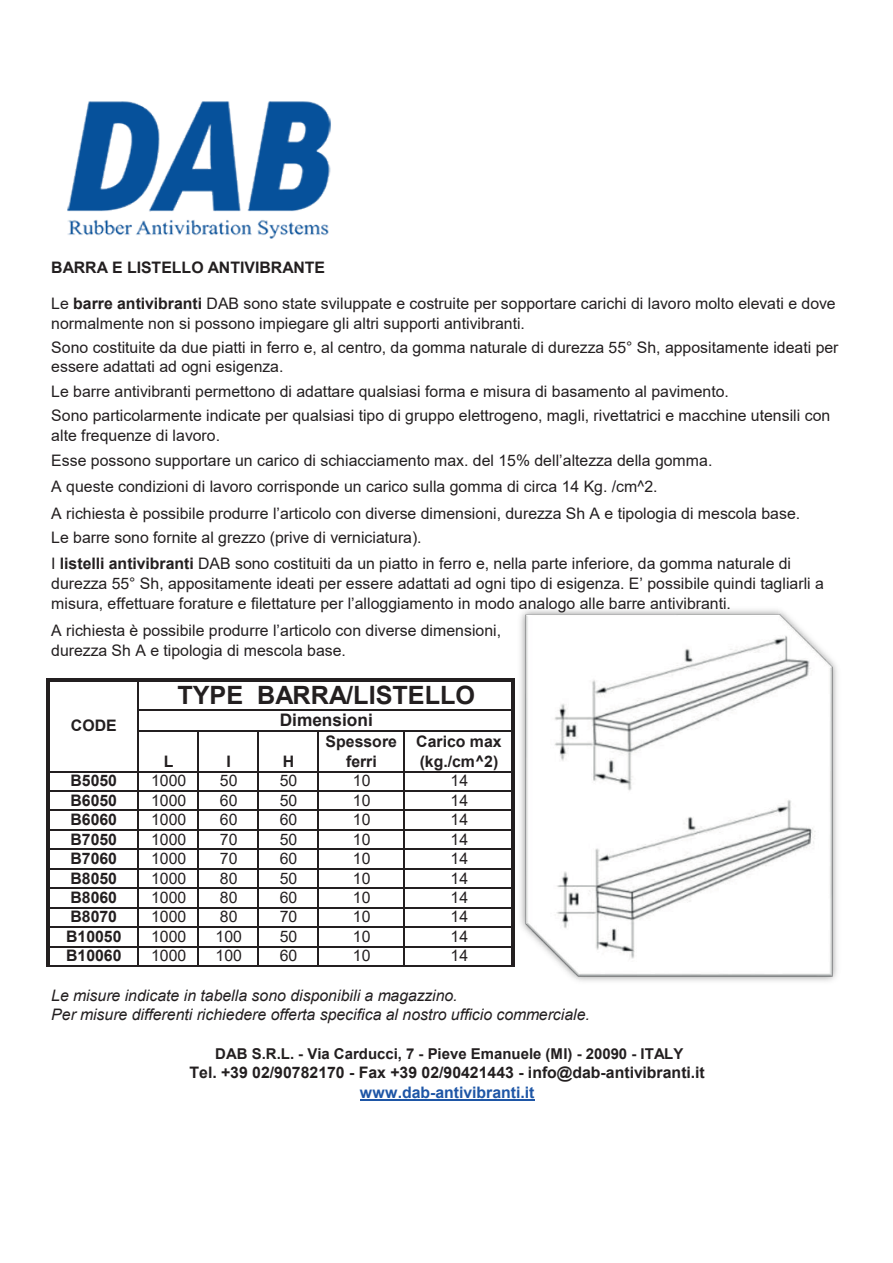
<style>
.page{position:relative;width:893px;height:1263px;background:#fff}
.page>*{position:absolute;margin:0;border:0;box-sizing:border-box;transform-origin:0 0}
.t1{font:700 25.2px "Arial";color:#231f20}
.t2{font:700 17.25px "Arial";color:#231f20}
.t3{font:15.9px/19.5px "Arial";color:#231f20}
.t4{font:700 15.9px/20.2px "Arial";color:#231f20;text-align:center}
.t5{font:italic 15.9px/19.5px "Arial";color:#231f20}
.t6{font:700 15.9px "Arial";color:#1e56a6}
.t7{font:700 15px "Arial";color:#231f20}
.s1{font-weight:700}
</style>
<div class="page">
<hr style="left:360px;top:1099px;width:174px;height:1px;background:#1e56a6">
<hr style="left:47px;top:678px;width:3px;height:288px;background:#231f20">
<hr style="left:137px;top:681px;width:2px;height:285px;background:#231f20">
<hr style="left:512px;top:681px;width:3px;height:285px;background:#231f20">
<hr style="left:197px;top:731px;width:2px;height:235px;background:#231f20">
<hr style="left:257px;top:731px;width:2px;height:235px;background:#231f20">
<hr style="left:317px;top:731px;width:2px;height:235px;background:#231f20">
<hr style="left:403px;top:731px;width:2px;height:235px;background:#231f20">
<hr style="left:50px;top:678px;width:465px;height:3px;background:#231f20">
<hr style="left:139px;top:709px;width:373px;height:2px;background:#231f20">
<hr style="left:139px;top:730px;width:373px;height:1px;background:#231f20">
<hr style="left:50px;top:771px;width:462px;height:1px;background:#231f20">
<hr style="left:50px;top:790px;width:462px;height:1px;background:#231f20">
<hr style="left:50px;top:809px;width:462px;height:2px;background:#231f20">
<hr style="left:50px;top:829px;width:462px;height:1px;background:#231f20">
<hr style="left:50px;top:848px;width:462px;height:2px;background:#231f20">
<hr style="left:50px;top:868px;width:462px;height:1px;background:#231f20">
<hr style="left:50px;top:887px;width:462px;height:2px;background:#231f20">
<hr style="left:50px;top:907px;width:462px;height:1px;background:#231f20">
<hr style="left:50px;top:926px;width:462px;height:2px;background:#231f20">
<hr style="left:50px;top:946px;width:462px;height:1px;background:#231f20">
<hr style="left:50px;top:965px;width:462px;height:1px;background:#231f20">
<img style="left:67px;top:101px;width:264px;height:138px">
<img style="left:520px;top:609px;width:317px;height:373px">
<p class="t4" style="left:51px;top:257px;width:275px">BARRA E LISTELLO ANTIVIBRANTE</p>
<p class="t3" style="left:51px;top:293px;width:786px">Le <span class="s1">barre antivibranti</span> DAB sono state sviluppate e costruite per sopportare carichi di lavoro molto elevati e dove normalmente non si possono impiegare gli altri supporti antivibranti.</p>
<p class="t3" style="left:51px;top:337px;width:789px">Sono costituite da due piatti in ferro e, al centro, da gomma naturale di durezza 55° Sh, appositamente ideati per essere adattati ad ogni esigenza.</p>
<p class="t3" style="left:51px;top:405px;width:780px">Sono particolarmente indicate per qualsiasi tipo di gruppo elettrogeno, magli, rivettatrici e macchine utensili con alte frequenze di lavoro.</p>
<p class="t3" style="left:51px;top:382px;width:679px">Le barre antivibranti permettono di adattare qualsiasi forma e misura di basamento al pavimento.</p>
<p class="t3" style="left:51px;top:446px;width:750px;line-height:26.4px">Esse possono supportare un carico di schiacciamento max. del 15% dell’altezza della gomma.<br>A queste condizioni di lavoro corrisponde un carico sulla gomma di circa 14 Kg. /cm^2.<br>A richiesta è possibile produrre l’articolo con diverse dimensioni, durezza Sh A e tipologia di mescola base.</p>
<p class="t3" style="left:51px;top:527px;width:372px">Le barre sono fornite al grezzo (prive di verniciatura).</p>
<p class="t3" style="left:51px;top:554px;width:774px">I <span class="s1">listelli antivibranti</span> DAB sono costituiti da un piatto in ferro e, nella parte inferiore, da gomma naturale di durezza 55° Sh, appositamente ideati per essere adattati ad ogni tipo di esigenza. E’ possibile quindi tagliarli a misura, effettuare forature e filettature per l’alloggiamento in modo analogo alle barre antivibranti.</p>
<p class="t3" style="left:51px;top:621px;width:451px">A richiesta è possibile produrre l’articolo con diverse dimensioni, durezza Sh A e tipologia di mescola base.</p>
<p class="t4" style="left:71px;top:715px;width:47px">CODE</p>
<h1 class="t1" style="left:177px;top:677px;width:299px">TYPE BARRA/LISTELLO</h1>
<p class="t2" style="left:280px;top:708px;width:95px">Dimensioni</p>
<p class="t4" style="left:164px;top:751px;width:11px">L</p>
<p class="t4" style="left:226px;top:751px;width:6px">I</p>
<p class="t4" style="left:283px;top:751px;width:13px">H</p>
<p class="t4" style="left:326px;top:731px;width:73px">Spessore ferri</p>
<p class="t4" style="left:416px;top:731px;width:87px;text-align:left">Carico max (kg./cm^2)</p>
<p class="t4" style="left:70px;top:770px;width:48px">B5050</p>
<p class="t3" style="left:151px;top:771px;width:37px">1000</p>
<p class="t3" style="left:220px;top:771px;width:19px">50</p>
<p class="t3" style="left:280px;top:771px;width:19px">50</p>
<p class="t3" style="left:353px;top:771px;width:19px">10</p>
<p class="t3" style="left:450px;top:771px;width:19px">14</p>
<p class="t4" style="left:70px;top:790px;width:48px">B6050</p>
<p class="t3" style="left:151px;top:790px;width:37px">1000</p>
<p class="t3" style="left:220px;top:790px;width:19px">60</p>
<p class="t3" style="left:280px;top:790px;width:19px">50</p>
<p class="t3" style="left:353px;top:790px;width:19px">10</p>
<p class="t3" style="left:450px;top:790px;width:19px">14</p>
<p class="t4" style="left:70px;top:809px;width:48px">B6060</p>
<p class="t3" style="left:151px;top:809px;width:37px">1000</p>
<p class="t3" style="left:220px;top:809px;width:19px">60</p>
<p class="t3" style="left:280px;top:809px;width:19px">60</p>
<p class="t3" style="left:353px;top:809px;width:19px">10</p>
<p class="t3" style="left:450px;top:809px;width:19px">14</p>
<p class="t4" style="left:70px;top:829px;width:48px">B7050</p>
<p class="t3" style="left:151px;top:829px;width:37px">1000</p>
<p class="t3" style="left:220px;top:829px;width:19px">70</p>
<p class="t3" style="left:280px;top:829px;width:19px">50</p>
<p class="t3" style="left:353px;top:829px;width:19px">10</p>
<p class="t3" style="left:450px;top:829px;width:19px">14</p>
<p class="t4" style="left:70px;top:848px;width:48px">B7060</p>
<p class="t3" style="left:151px;top:848px;width:37px">1000</p>
<p class="t3" style="left:220px;top:848px;width:19px">70</p>
<p class="t3" style="left:280px;top:848px;width:19px">60</p>
<p class="t3" style="left:353px;top:848px;width:19px">10</p>
<p class="t3" style="left:450px;top:848px;width:19px">14</p>
<p class="t4" style="left:70px;top:868px;width:48px">B8050</p>
<p class="t3" style="left:151px;top:868px;width:37px">1000</p>
<p class="t3" style="left:220px;top:868px;width:19px">80</p>
<p class="t3" style="left:280px;top:868px;width:19px">50</p>
<p class="t3" style="left:353px;top:868px;width:19px">10</p>
<p class="t3" style="left:450px;top:868px;width:19px">14</p>
<p class="t4" style="left:70px;top:887px;width:48px">B8060</p>
<p class="t3" style="left:151px;top:887px;width:37px">1000</p>
<p class="t3" style="left:220px;top:887px;width:19px">80</p>
<p class="t3" style="left:280px;top:887px;width:19px">60</p>
<p class="t3" style="left:353px;top:887px;width:19px">10</p>
<p class="t3" style="left:450px;top:887px;width:19px">14</p>
<p class="t4" style="left:70px;top:907px;width:48px">B8070</p>
<p class="t3" style="left:151px;top:907px;width:37px">1000</p>
<p class="t3" style="left:220px;top:907px;width:19px">80</p>
<p class="t3" style="left:280px;top:907px;width:19px">70</p>
<p class="t3" style="left:353px;top:907px;width:19px">10</p>
<p class="t3" style="left:450px;top:907px;width:19px">14</p>
<p class="t4" style="left:66px;top:926px;width:57px">B10050</p>
<p class="t3" style="left:151px;top:926px;width:37px">1000</p>
<p class="t3" style="left:215px;top:926px;width:28px">100</p>
<p class="t3" style="left:280px;top:926px;width:19px">50</p>
<p class="t3" style="left:353px;top:926px;width:19px">10</p>
<p class="t3" style="left:450px;top:926px;width:19px">14</p>
<p class="t4" style="left:66px;top:945px;width:57px">B10060</p>
<p class="t3" style="left:151px;top:946px;width:37px">1000</p>
<p class="t3" style="left:215px;top:946px;width:28px">100</p>
<p class="t3" style="left:280px;top:946px;width:19px">60</p>
<p class="t3" style="left:353px;top:946px;width:19px">10</p>
<p class="t3" style="left:450px;top:946px;width:19px">14</p>
<p class="t5" style="left:51px;top:985px;width:540px">Le misure indicate in tabella sono disponibili a magazzino.<br>Per misure differenti richiedere offerta specifica al nostro ufficio commerciale.</p>
<p class="t7" style="left:215px;top:1042px;width:469px">DAB S.R.L. - Via Carducci, 7 - Pieve Emanuele (MI) - 20090 - ITALY</p>
<p class="t4" style="left:190px;top:1062px;width:517px">Tel. +39 02/90782170 - Fax +39 02/90421443 - info@dab-antivibranti.it</p>
<p class="t6" style="left:360px;top:1080px;width:176px">www.dab-antivibranti.it</p>
</div>
